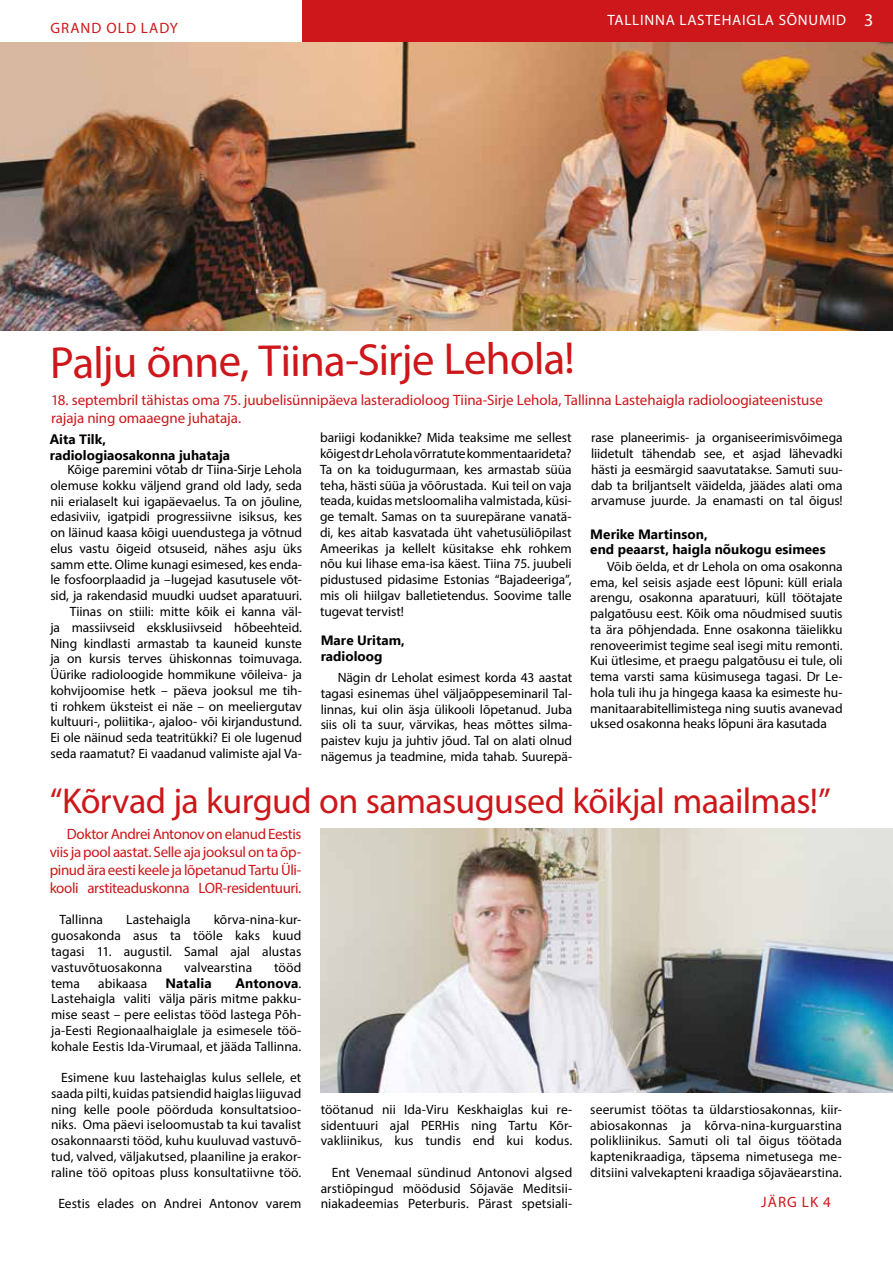
<style>
.page{position:relative;width:893px;height:1263px;background:#fff}
.page>*{position:absolute;margin:0;border:0;box-sizing:border-box;transform-origin:0 0}
.t1{font:45px "Myriad Pro";color:#cd171a}
.t2{font:36px "Myriad Pro";letter-spacing:-.02em;color:#cd171a}
.t3{font:15px/18px "Myriad Pro";letter-spacing:-.005em;color:#cd171a;text-align:justify}
.t4{font:15px "Myriad Pro";letter-spacing:.05em;color:#fff}
.t5{font:15px "Myriad Pro";letter-spacing:.07em;color:#cd171a}
.t6{font:13.5px/15.8px "Myriad Pro";letter-spacing:-.005em;color:#000;text-align:justify}
.t7{font:700 13.5px/15.8px "Ebrima";letter-spacing:.005em;color:#000}
.s1{font-size:18px}
.s2{font-family:"Myriad Pro";font-weight:400}
</style>
<div class="page">
<div style="left:303px;top:0;width:590px;height:41px;background:#cd171a"></div>
<img style="left:321px;top:828px;width:572px;height:264px">
<img style="left:0;top:42px;width:893px;height:289px">
<p class="t5" style="left:50px;top:19px;width:129px">GRAND OLD LADY</p>
<p class="t4" style="left:607px;top:11px;width:267px">TALLINNA LASTEHAIGLA SÕNUMID <span class="s1">3</span></p>
<h1 class="t1" style="left:49px;top:337px;width:526px;rotate:-1deg">Palju õnne, Tiina-Sirje Lehola!</h1>
<p class="t3" style="left:51px;top:391px;width:773px">18. septembril tähistas oma 75. juubelisünnipäeva lasteradioloog Tiina-Sirje Lehola, Tallinna Lastehaigla radioloogiateenistuse rajaja ning omaaegne juhataja.</p>
<p class="t7" style="left:50px;top:432px;width:182px">Aita Tilk, radiologiaosakonna juhataja</p>
<p class="t6" style="left:320px;top:430px;width:253px">bariigi kodanikke? Mida teaksime me sellest kõigest dr Lehola võrratute kommentaarideta?<br>Ta on ka toidugurmaan, kes armastab süüa teha, hästi süüa ja võõrustada. Kui teil on vaja teada, kuidas metsloomaliha valmistada, küsi&shy;ge temalt. Samas on ta suurepärane vanatä&shy;di, kes aitab kasvatada üht vahetusüliõpilast Ameerikas ja kellelt küsitakse ehk rohkem nõu kui lihase ema-isa käest. Tiina 75. juubeli pidustused pidasime Estonias “Bajadeeriga”, mis oli hiilgav balletietendus. Soovime talle tugevat tervist!</p>
<p class="t6" style="left:591px;top:430px;width:253px">rase planeerimis- ja organiseerimisvõimega liidetult tähendab see, et asjad lähevadki hästi ja eesmärgid saavutatakse. Samuti suu&shy;dab ta briljantselt väidelda, jäädes alati oma arvamuse juurde. Ja enamasti on tal õigus!</p>
<p class="t6" style="left:50px;top:462px;width:253px;text-align:right">Kõige paremini võtab dr Tiina-Sirje Lehola olemuse kokku väljend grand old lady, seda nii erialaselt kui igapäevaelus. Ta on jõuline, edasiviiv, igatpidi progressiivne isiksus, kes on läinud kaasa kõigi uuendustega ja võtnud elus vastu õigeid otsuseid, nähes asju üks samm ette. Olime kunagi esimesed, kes enda&shy;le fosfoorplaadid ja –lugejad kasutusele võt&shy;sid, ja rakendasid muudki uudset aparatuuri.<br>Tiinas on stiili: mitte kõik ei kanna väl-<br>ja massiivseid eksklusiivseid hõbeehteid.<br>Ning kindlasti armastab ta kauneid kunste ja on kursis terves ühiskonnas toimuvaga.<br>Üürike radioloogide hommikune võileiva- ja kohvijoomise hetk – päeva jooksul me tih&shy;ti rohkem üksteist ei näe – on meeliergutav kultuuri-, poliitika-, ajaloo- või kirjandustund.<br>Ei ole näinud seda teatritükki? Ei ole lugenud seda raamatut? Ei vaadanud valimiste ajal Va-</p>
<p class="t7" style="left:590px;top:527px;width:237px">Merike Martinson,<br>end peaarst, haigla nõukogu esimees</p>
<p class="t6" style="left:590px;top:558px;width:254px;text-indent:17px">Võib öelda, et dr Lehola on oma osakonna ema, kel seisis asjade eest lõpuni: küll eriala arengu, osakonna aparatuuri, küll töötajate palgatõusu eest. Kõik oma nõudmised suutis ta ära põhjendada. Enne osakonna täielikku renoveerimist tegime seal isegi mitu remonti.<br>Kui ütlesime, et praegu palgatõusu ei tule, oli tema varsti sama küsimusega tagasi. Dr Le&shy;hola tuli ihu ja hingega kaasa ka esimeste hu&shy;manitaarabitellimistega ning suutis avanevad uksed osakonna heaks lõpuni ära kasutada</p>
<p class="t7" style="left:321px;top:633px;width:86px">Mare Uritam, radioloog</p>
<p class="t6" style="left:321px;top:669px;width:253px;text-indent:17px">Nägin dr Leholat esimest korda 43 aastat tagasi esinemas ühel väljaõppeseminaril Tal&shy;linnas, kui olin äsja ülikooli lõpetanud. Juba siis oli ta suur, värvikas, heas mõttes silma&shy;paistev kuju ja juhtiv jõud. Tal on alati olnud nägemus ja teadmine, mida tahab. Suurepä-</p>
<h2 class="t2" style="left:50px;top:779px;width:782px">“Kõrvad ja kurgud on samasugused kõikjal maailmas!”</h2>
<p class="t3" style="left:50px;top:825px;width:253px;text-indent:17px">Doktor Andrei Antonov on elanud Eestis viis ja pool aastat. Selle aja jooksul on ta õp&shy;pinud ära eesti keele ja lõpetanud Tartu Üli&shy;kooli arstiteaduskonna LOR-residentuuri.</p>
<p class="t6" style="left:51px;top:912px;width:252px;text-indent:163px">kõrva-nina-kur&shy;guosakonda asus ta tööle kaks kuud tagasi 11. augustil. Samal ajal alustas vastuvõtuosakonna</p>
<p class="t6" style="left:60px;top:912px;width:45px">Tallinna</p>
<p class="t6" style="left:126px;top:912px;width:66px">Lastehaigla</p>
<p class="t6" style="left:184px;top:959px;width:69px">valvearstina</p>
<p class="t6" style="left:274px;top:959px;width:29px">tööd</p>
<p class="t6" style="left:51px;top:975px;width:31px">tema</p>
<p class="t6" style="left:98px;top:975px;width:51px">abikaasa</p>
<p class="t7" style="left:165px;top:975px;width:48px">Natalia</p>
<p class="t7" style="left:235px;top:975px;width:67px">Antonova<span class="s2">.</span></p>
<p class="t6" style="left:51px;top:991px;width:252px">Lastehaigla valiti välja päris mitme pakku&shy;mise seast – pere eelistas tööd lastega Põh&shy;ja-Eesti Regionaalhaiglale ja esimesele töö&shy;kohale Eestis Ida-Virumaal, et jääda Tallinna.</p>
<p class="t6" style="left:51px;top:1069px;width:252px;text-indent:10px">Esimene kuu lastehaiglas kulus sellele, et saada pilti, kuidas patsiendid haiglas liiguvad ning kelle poole pöörduda konsultatsioo&shy;niks. Oma päevi iseloomustab ta kui tavalist osakonnaarsti tööd, kuhu kuuluvad vastuvõ&shy;tud, valved, väljakutsed, plaaniline ja erakor&shy;raline töö opitoas pluss konsultatiivne töö.</p>
<p class="t6" style="left:58px;top:1195px;width:244px">Eestis elades on Andrei Antonov varem</p>
<p class="t6" style="left:321px;top:1101px;width:253px">töötanud nii Ida-Viru Keskhaiglas kui re&shy;sidentuuri ajal PERHis ning Tartu Kõr&shy;vakliinikus, kus tundis end kui kodus.</p>
<p class="t6" style="left:321px;top:1164px;width:253px;text-indent:11px">Ent Venemaal sündinud Antonovi algsed arstiõpingud möödusid Sõjaväe Meditsii&shy;niakadeemias Peterburis. Pärast spetsiali-</p>
<p class="t6" style="left:590px;top:1101px;width:253px">seerumist töötas ta üldarstiosakonnas, kiir&shy;abiosakonnas ja kõrva-nina-kurguarstina polikliinikus. Samuti oli tal õigus töötada kaptenikraadiga, täpsema nimetusega me&shy;ditsiini valvekapteni kraadiga sõjaväearstina.</p>
<p class="t3" style="left:761px;top:1193px;width:71px">JÄRG LK 4</p>
</div>
